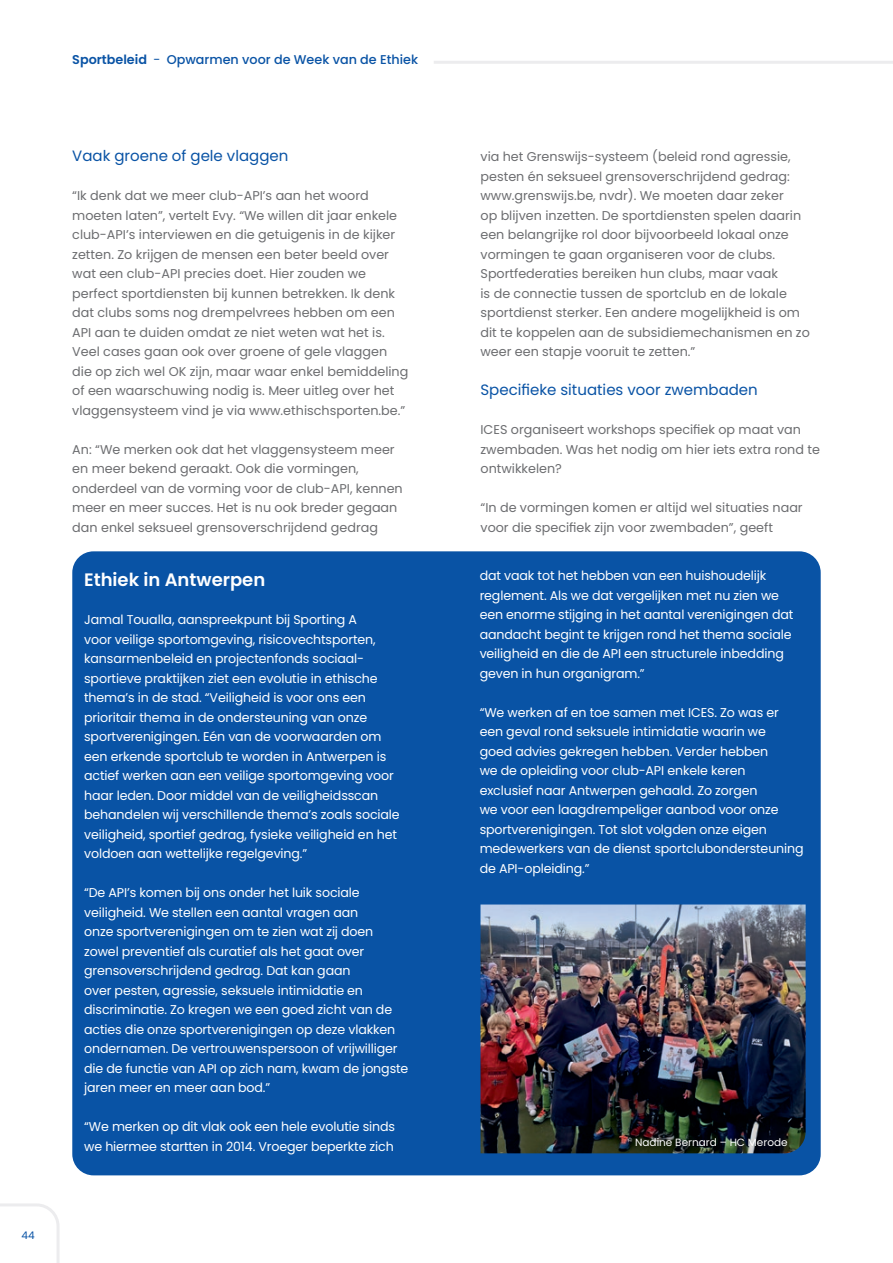
<style>
.page{position:relative;width:893px;height:1263px;background:#fff}
.page>*{position:absolute;margin:0;border:0;box-sizing:border-box;transform-origin:0 0}
.t1{font:600 18px "Poppins";color:#fff}
.t2{font:15px "Poppins";color:#0953a5}
.t3{font:12.75px/19.5px "Poppins";letter-spacing:-.01em;color:#fff}
.t4{font:12.75px/19.5px "Poppins";color:#6c6d70}
.t5{font:500 12.75px "Poppins";color:#0953a5}
.t6{font:10.5px "Poppins";color:#fff}
.t7{font:10.5px "Poppins";color:#0953a5}
.s1{font-weight:600}
.s2{font-weight:400}
</style>
<div class="page">
<svg style="left:434px;top:61px;width:459px;height:3px"></svg>
<div style="left:72px;top:551px;width:749px;height:624px;background:#0953a5;border-radius:21px"></div>
<img style="left:480px;top:904px;width:326px;height:249px">
<svg style="left:0;top:1203px;width:60px;height:60px"></svg>
<p class="t7" style="left:21px;top:1229px;width:15px">44</p>
<p class="t5" style="left:72px;top:52px;width:347px"><span class="s1">Sportbeleid</span> <span class="s2">-</span> Opwarmen voor de Week van de Ethiek</p>
<p class="t2" style="left:72px;top:147px;width:218px">Vaak groene of gele vlaggen</p>
<p class="t4" style="left:72px;top:186px;width:338px">“Ik denk dat we meer club-API’s aan het woord moeten laten”, vertelt Evy. “We willen dit jaar enkele club-API’s interviewen en die getuigenis in de kijker zetten. Zo krijgen de mensen een beter beeld over wat een club-API precies doet. Hier zouden we perfect sportdiensten bij kunnen betrekken. Ik denk dat clubs soms nog drempelvrees hebben om een API aan te duiden omdat ze niet weten wat het is.<br>Veel cases gaan ook over groene of gele vlaggen die op zich wel OK zijn, maar waar enkel bemiddeling of een waarschuwing nodig is. Meer uitleg over het vlaggensysteem vind je via www.ethischsporten.be.”</p>
<p class="t4" style="left:72px;top:440px;width:332px">An: “We merken ook dat het vlaggensysteem meer en meer bekend geraakt. Ook die vormingen, onderdeel van de vorming voor de club-API, kennen meer en meer succes. Het is nu ook breder gegaan dan enkel seksueel grensoverschrijdend gedrag</p>
<h1 class="t1" style="left:84px;top:569px;width:183px">Ethiek in Antwerpen</h1>
<p class="t3" style="left:84px;top:610px;width:317px">Jamal Toualla, aanspreekpunt bij Sporting A<br>voor veilige sportomgeving, risicovechtsporten, kansarmenbeleid en projectenfonds sociaal&shy;sportieve praktijken ziet een evolutie in ethische thema’s in de stad. “Veiligheid is voor ons een prioritair thema in de ondersteuning van onze sportverenigingen. Eén van de voorwaarden om een erkende sportclub te worden in Antwerpen is actief werken aan een veilige sportomgeving voor haar leden. Door middel van de veiligheidsscan behandelen wij verschillende thema’s zoals sociale veiligheid, sportief gedrag, fysieke veiligheid en het voldoen aan wettelijke regelgeving.”</p>
<p class="t3" style="left:84px;top:883px;width:326px">“De API’s komen bij ons onder het luik sociale veiligheid. We stellen een aantal vragen aan<br>onze sportverenigingen om te zien wat zij doen zowel preventief als curatief als het gaat over grensoverschrijdend gedrag. Dat kan gaan<br>over pesten, agressie, seksuele intimidatie en discriminatie. Zo kregen we een goed zicht van de acties die onze sportverenigingen op deze vlakken ondernamen. De vertrouwenspersoon of vrijwilliger die de functie van API op zich nam, kwam de jongste jaren meer en meer aan bod.”</p>
<p class="t3" style="left:84px;top:1117px;width:312px">“We merken op dit vlak ook een hele evolutie sinds we hiermee startten in 2014. Vroeger beperkte zich</p>
<p class="t4" style="left:480px;top:147px;width:331px">via het Grenswijs-systeem (beleid rond agressie, pesten én seksueel grensoverschrijdend gedrag: www.grenswijs.be, nvdr). We moeten daar zeker<br>op blijven inzetten. De sportdiensten spelen daarin een belangrijke rol door bijvoorbeeld lokaal onze vormingen te gaan organiseren voor de clubs.<br>Sportfederaties bereiken hun clubs, maar vaak<br>is de connectie tussen de sportclub en de lokale sportdienst sterker. Een andere mogelijkheid is om dit te koppelen aan de subsidiemechanismen en zo weer een stapje vooruit te zetten.”</p>
<p class="t2" style="left:480px;top:381px;width:279px">Specifieke situaties voor zwembaden</p>
<p class="t4" style="left:480px;top:420px;width:341px">ICES organiseert workshops specifiek op maat van zwembaden. Was het nodig om hier iets extra rond te ontwikkelen?</p>
<p class="t4" style="left:480px;top:498px;width:324px">“In de vormingen komen er altijd wel situaties naar voor die specifiek zijn voor zwembaden”, geeft</p>
<p class="t3" style="left:480px;top:566px;width:315px">dat vaak tot het hebben van een huishoudelijk reglement. Als we dat vergelijken met nu zien we een enorme stijging in het aantal verenigingen dat aandacht begint te krijgen rond het thema sociale veiligheid en die de API een structurele inbedding geven in hun organigram.”</p>
<p class="t3" style="left:480px;top:702px;width:326px">“We werken af en toe samen met ICES. Zo was er een geval rond seksuele intimidatie waarin we<br>goed advies gekregen hebben. Verder hebben<br>we de opleiding voor club-API enkele keren<br>exclusief naar Antwerpen gehaald. Zo zorgen<br>we voor een laagdrempeliger aanbod voor onze sportverenigingen. Tot slot volgden onze eigen medewerkers van de dienst sportclubondersteuning de API-opleiding.”</p>
<p class="t6" style="left:627px;top:1136px;width:162px"><sup>©</sup> Nadine Bernard – HC Merode</p>
</div>
